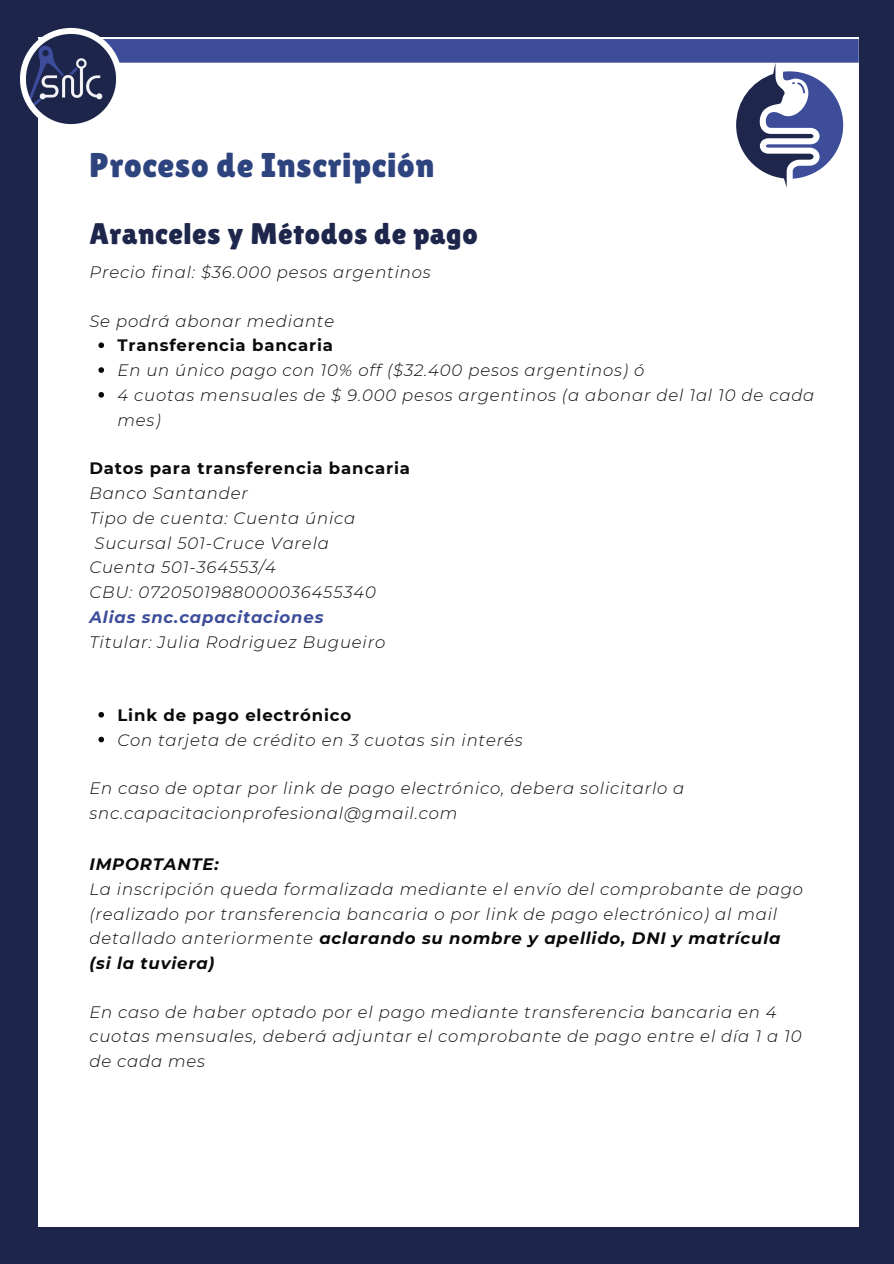
<style>
.page{position:relative;width:894px;height:1264px;background:#fff}
.page>*{position:absolute;margin:0;border:0;box-sizing:border-box;transform-origin:0 0}
.t1{font:34.35px "Lilita One";letter-spacing:.02em;color:#2e447e}
.t2{font:29.85px "Lilita One";letter-spacing:.02em;color:#1e264b}
.t3{font:italic 300 16.5px/24.8px "Montserrat";letter-spacing:.05em;color:#0a0a0a}
.t4{font:700 16.5px "Montserrat";letter-spacing:.05em;color:#0a0a0a}
.t5{font:italic 700 16.5px "Montserrat";letter-spacing:.05em;color:#0a0a0a}
.t6{font:italic 700 16.5px "Montserrat";letter-spacing:.05em;color:#3d4d9a}
.s1{font-weight:700}
</style>
<div class="page">
<div style="left:0;top:0;width:893px;height:1263px;background:#1d254a"></div>
<div style="left:38px;top:38px;width:820px;height:1189px;background:#fff"></div>
<div style="left:38px;top:39px;width:820px;height:24px;background:#3d4d9a"></div>
<img style="left:20px;top:28px;width:102px;height:102px;border-radius:50%">
<svg style="left:98px;top:342px;width:6px;height:6px"></svg>
<svg style="left:98px;top:367px;width:6px;height:6px"></svg>
<svg style="left:98px;top:392px;width:6px;height:5px"></svg>
<svg style="left:98px;top:712px;width:6px;height:5px"></svg>
<svg style="left:98px;top:736px;width:6px;height:6px"></svg>
<svg style="left:736px;top:63px;width:106px;height:125px"></svg>
<p class="t1" style="left:89px;top:145px;width:346px">Proceso de Inscripción</p>
<p class="t2" style="left:89px;top:217px;width:389px">Aranceles y Métodos de pago</p>
<p class="t3" style="left:89px;top:260px;width:343px">Precio final: $36.000 pesos argentinos</p>
<p class="t3" style="left:89px;top:308px;width:246px">Se podrá abonar mediante</p>
<p class="t4" style="left:117px;top:335px;width:217px">Transferencia bancaria</p>
<p class="t3" style="left:117px;top:358px;width:528px">En un único pago con 10% off ($32.400 pesos argentinos) ó</p>
<p class="t3" style="left:117px;top:383px;width:698px">4 cuotas mensuales de $ 9.000 pesos argentinos (a abonar del 1al 10 de cada mes)</p>
<p class="t4" style="left:89px;top:458px;width:322px">Datos para transferencia bancaria</p>
<p class="t3" style="left:89px;top:481px;width:160px">Banco Santander</p>
<p class="t3" style="left:89px;top:505px;width:267px">Tipo de cuenta: Cuenta única</p>
<p class="t3" style="left:94px;top:530px;width:236px">Sucursal 501-Cruce Varela</p>
<p class="t3" style="left:89px;top:555px;width:188px">Cuenta 501-364553/4</p>
<p class="t3" style="left:89px;top:580px;width:288px">CBU: 0720501988000036455340</p>
<p class="t6" style="left:89px;top:607px;width:235px">Alias snc.capacitaciones</p>
<p class="t3" style="left:89px;top:629px;width:297px">Titular: Julia Rodriguez Bugueiro</p>
<p class="t4" style="left:117px;top:705px;width:235px">Link de pago electrónico</p>
<p class="t3" style="left:117px;top:727px;width:406px">Con tarjeta de crédito en 3 cuotas sin interés</p>
<p class="t3" style="left:89px;top:775px;width:596px">En caso de optar por link de pago electrónico, debera solicitarlo a snc.capacitacionprofesional@gmail.com</p>
<p class="t5" style="left:89px;top:854px;width:131px">IMPORTANTE:</p>
<p class="t3" style="left:89px;top:876px;width:715px">La inscripción queda formalizada mediante el envío del comprobante de pago (realizado por transferencia bancaria o por link de pago electrónico) al mail detallado anteriormente <span class="s1">aclarando su nombre y apellido, DNI y matrícula</span></p>
<p class="t5" style="left:89px;top:953px;width:126px">(si la tuviera)</p>
<p class="t3" style="left:89px;top:999px;width:713px">En caso de haber optado por el pago mediante transferencia bancaria en 4 cuotas mensuales, deberá adjuntar el comprobante de pago entre el día 1 a 10 de cada mes</p>
</div>
